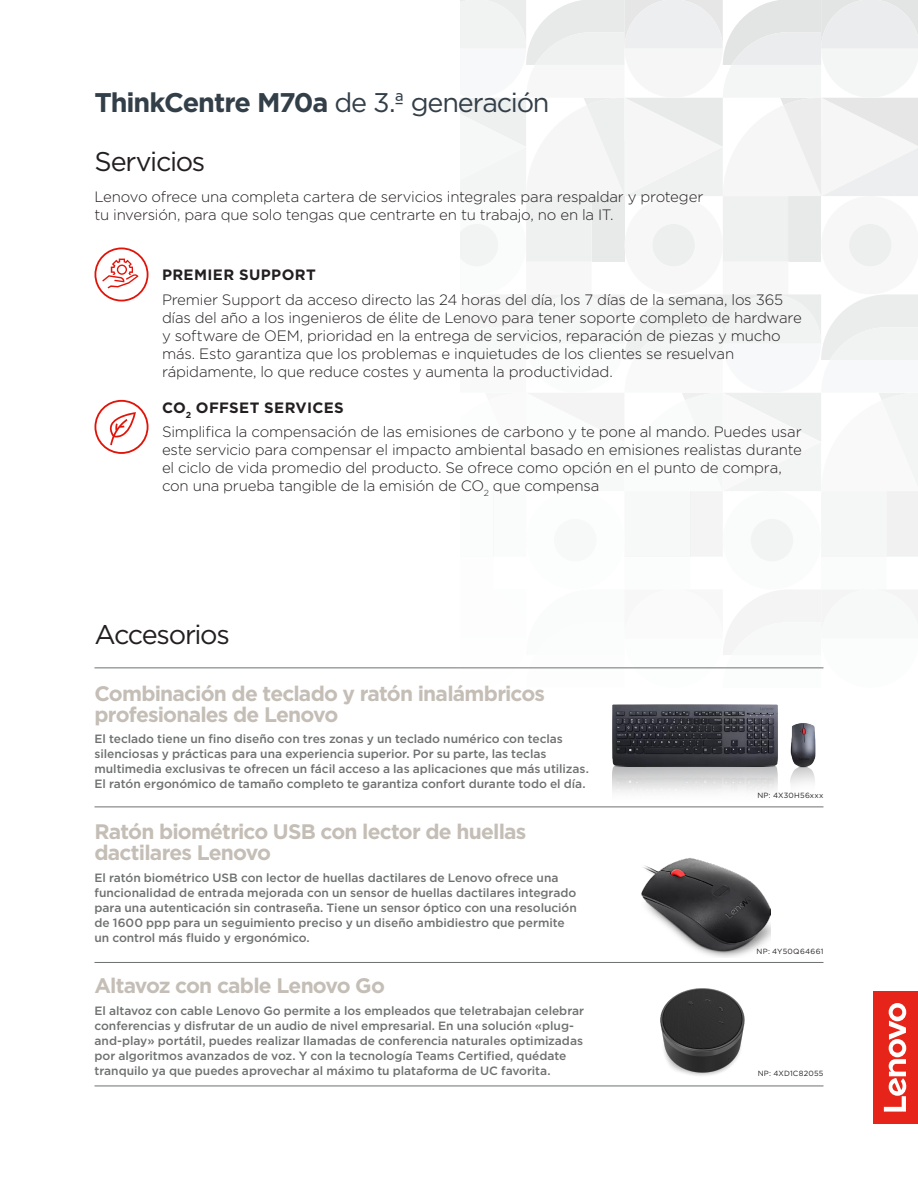
<style>
.page{position:relative;width:918px;height:1188px;background:#fff}
.page>*{position:absolute;margin:0;border:0;box-sizing:border-box;transform-origin:0 0}
.LEN-h2__product_name{font:700 27px "Gotham";letter-spacing:-.04em;color:#333f48}
.LEN-h3__lighter_weig{font:27px "Gotham";letter-spacing:-.05em;color:#231f20}
.LEN-h4__sidebar_gray{font:700 21px/21px "Gotham";letter-spacing:-.04em;color:#c4beb6}
.LEN-p1__normal{font:300 15px/18px "Gotham";letter-spacing:-.015em;color:#231f20}
.LEN-h5__benefit_head{font:700 15px "Gotham";letter-spacing:.025em;color:#231f20}
.LEN-p3__sidebar{font:500 12px/15px "Gotham";letter-spacing:-.005em;color:#6f7170}
.LEN-p5__mousetype{font:7.5px "Gotham";letter-spacing:.035em;color:#231f20}
.s1{font-weight:400}
</style>
<div class="page">
<svg style="left:460px;top:0;width:458px;height:668px"></svg>
<svg style="left:94px;top:248px;width:54px;height:54px"></svg>
<div style="left:874px;top:991px;width:44px;height:133px;background:#e72419"></div>
<svg style="left:884px;top:1003px;width:22px;height:109px"></svg>
<hr style="left:94px;top:668px;width:730px;height:1px;background:#6f7170">
<hr style="left:94px;top:807px;width:730px;height:1px;background:#6f7170">
<hr style="left:94px;top:1086px;width:730px;height:1px;background:#6f7170">
<hr style="left:94px;top:962px;width:730px;height:1px;background:#6f7170">
<svg style="left:94px;top:400px;width:54px;height:54px"></svg>
<img style="left:612px;top:704px;width:204px;height:88px">
<img style="left:642px;top:858px;width:129px;height:100px">
<img style="left:660px;top:988px;width:85px;height:88px">
<p class="LEN-h2__product_name" style="left:94px;top:84px;width:457px">ThinkCentre M70a <span class="s1">de 3.ª generación</span></p>
<p class="LEN-h3__lighter_weig" style="left:94px;top:144px;width:112px">Servicios</p>
<p class="LEN-p1__normal" style="left:94px;top:187px;width:610px">Lenovo ofrece una completa cartera de servicios integrales para respaldar y proteger tu inversión, para que solo tengas que centrarte en tu trabajo, no en la IT.</p>
<p class="LEN-h5__benefit_head" style="left:162px;top:265px;width:155px">PREMIER SUPPORT</p>
<p class="LEN-p1__normal" style="left:162px;top:290px;width:641px">Premier Support da acceso directo las 24 horas del día, los 7 días de la semana, los 365 días del año a los ingenieros de élite de Lenovo para tener soporte completo de hardware y software de OEM, prioridad en la entrega de servicios, reparación de piezas y mucho más. Esto garantiza que los problemas e inquietudes de los clientes se resuelvan rápidamente, lo que reduce costes y aumenta la productividad.</p>
<p class="LEN-h5__benefit_head" style="left:162px;top:397px;width:183px">CO<sub>2</sub> OFFSET SERVICES</p>
<p class="LEN-p1__normal" style="left:162px;top:423px;width:641px">Simplifica la compensación de las emisiones de carbono y te pone al mando. Puedes usar este servicio para compensar el impacto ambiental basado en emisiones realistas durante el ciclo de vida promedio del producto. Se ofrece como opción en el punto de compra, con una prueba tangible de la emisión de CO<sub>2</sub> que compensa</p>
<p class="LEN-h3__lighter_weig" style="left:94px;top:617px;width:137px">Accesorios</p>
<p class="LEN-h4__sidebar_gray" style="left:94px;top:683px;width:452px">Combinación de teclado y ratón inalámbricos profesionales de Lenovo</p>
<p class="LEN-p3__sidebar" style="left:94px;top:732px;width:496px">El teclado tiene un fino diseño con tres zonas y un teclado numérico con teclas silenciosas y prácticas para una experiencia superior. Por su parte, las teclas multimedia exclusivas te ofrecen un fácil acceso a las aplicaciones que más utilizas.<br>El ratón ergonómico de tamaño completo te garantiza confort durante todo el día.</p>
<p class="LEN-h4__sidebar_gray" style="left:94px;top:821px;width:433px">Ratón biométrico USB con lector de huellas dactilares Lenovo</p>
<p class="LEN-p3__sidebar" style="left:94px;top:870px;width:484px">El ratón biométrico USB con lector de huellas dactilares de Lenovo ofrece una funcionalidad de entrada mejorada con un sensor de huellas dactilares integrado para una autenticación sin contraseña. Tiene un sensor óptico con una resolución de 1600 ppp para un seguimiento preciso y un diseño ambidiestro que permite un control más fluido y ergonómico.</p>
<p class="LEN-h4__sidebar_gray" style="left:94px;top:975px;width:292px">Altavoz con cable Lenovo Go</p>
<p class="LEN-p3__sidebar" style="left:94px;top:1003px;width:491px">El altavoz con cable Lenovo Go permite a los empleados que teletrabajan celebrar conferencias y disfrutar de un audio de nivel empresarial. En una solución «plug&shy;and-play» portátil, puedes realizar llamadas de conferencia naturales optimizadas por algoritmos avanzados de voz. Y con la tecnología Teams Certified, quédate tranquilo ya que puedes aprovechar al máximo tu plataforma de UC favorita.</p>
<p class="LEN-p5__mousetype" style="left:757px;top:791px;width:68px">NP: 4X30H56xxx</p>
<p class="LEN-p5__mousetype" style="left:757px;top:947px;width:68px">NP: 4Y50Q64661</p>
<p class="LEN-p5__mousetype" style="left:758px;top:1068px;width:67px">NP: 4XD1C82055</p>
</div>
